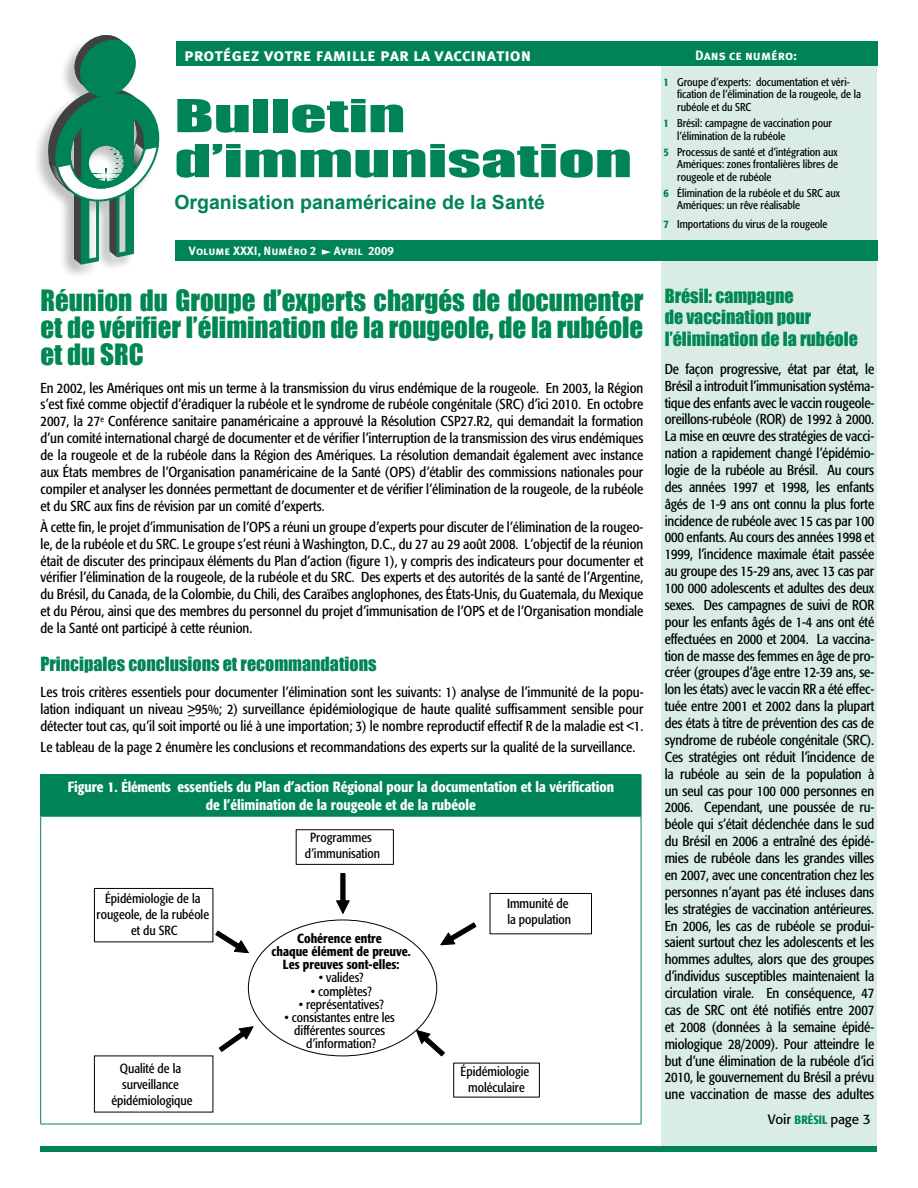
<style>
.page{position:relative;width:918px;height:1188px;background:#fff}
.page>*{position:absolute;margin:0;border:0;box-sizing:border-box;transform-origin:0 0}
.t1{font:42px/45px "Impact";color:#008457;scale:1.7 1}
.t2{font:27px/27px "Impact";color:#008752;text-align:justify}
.t3{font:700 19.5px "Arial";color:#008457}
.t4{font:18px/21.6px "Impact";color:#008752}
.t5{font:18px "Impact";color:#008457}
.t6{font:18px "Meta Plus Bold Caps";color:#fff}
.t7{font:500 condensed 14.7px/17.5px "Formata";color:#fff;text-align:center}
.t8{font:condensed 14.25px/16.8px "Formata";color:#000;text-align:justify}
.t9{font:13.5px "Formata";letter-spacing:-.01em;color:#000}
.t10{font:13.5px "Meta Plus Bold Caps";color:#fff}
.t11{font:condensed 13.2px/15.8px "Formata";color:#000;text-align:center}
.t12{font:500 condensed 13.2px/13.2px "Formata";color:#000;text-align:center}
.t13{font:12px "Meta Plus Bold Caps";color:#fff}
.t14{font:condensed 11.25px/12.3px "Formata";color:#000}
.s1{font-size:14.25px}
.s2{font-weight:500;color:#008457}
.s3{font-weight:500;font-stretch:condensed;font-size:12px;color:#008752}
</style>
<div class="page">
<div style="left:662px;top:58px;width:216px;height:183px;background:#d9ede6"></div>
<div style="left:662px;top:260px;width:216px;height:890px;background:#d9ede6"></div>
<div style="left:40px;top:1146px;width:838px;height:6px;background:#008457"></div>
<div style="left:176px;top:41px;width:702px;height:25px;background:#008457"></div>
<div style="left:175px;top:240px;width:703px;height:20px;background:#008457"></div>
<svg style="left:322px;top:249px;width:9px;height:6px"></svg>
<div style="left:32px;top:34px;width:127px;height:246px;background:#000;opacity:.25"></div>
<svg style="left:48px;top:35px;width:111px;height:230px"></svg>
<div style="left:41px;top:775px;width:600px;height:41px;background:#008457"></div>
<hr style="left:40px;top:774px;width:601px;height:1px;background:#008457">
<hr style="left:40px;top:775px;width:1px;height:41px;background:#008457">
<hr style="left:641px;top:775px;width:1px;height:41px;background:#008457">
<hr style="left:40px;top:816px;width:601px;height:1px;background:#008457">
<hr style="left:40px;top:816px;width:1px;height:308px;background:#008457">
<hr style="left:641px;top:816px;width:1px;height:308px;background:#008457">
<hr style="left:40px;top:1124px;width:601px;height:1px;background:#008457">
<svg style="left:336px;top:873px;width:13px;height:41px"></svg>
<svg style="left:216px;top:931px;width:33px;height:22px"></svg>
<svg style="left:219px;top:1027px;width:34px;height:25px"></svg>
<svg style="left:416px;top:1030px;width:29px;height:26px"></svg>
<svg style="left:441px;top:923px;width:35px;height:22px"></svg>
<div style="left:490px;top:893px;width:102px;height:41px;border:1px solid #000"></div>
<div style="left:94px;top:888px;width:119px;height:54px;border:1px solid #000"></div>
<div style="left:296px;top:829px;width:98px;height:36px;border:1px solid #000"></div>
<p class="t6" style="left:184px;top:44px;width:349px">protégez votre famille par la vaccination</p>
<h1 class="t1" style="left:174px;top:92px;width:271px">Bulletin d’immunisation</h1>
<h3 class="t3" style="left:174px;top:189px;width:372px">Organisation panaméricaine de la Santé</h3>
<p class="t13" style="left:189px;top:244px;width:129px">Volume XXXI, Numéro 2</p>
<p class="t13" style="left:334px;top:244px;width:62px">Avril 2009</p>
<h2 class="t2" style="left:40px;top:286px;width:604px">Réunion du Groupe d’experts chargés de documenter et de vérifier l’élimination de la rougeole, de la rubéole et du SRC</h2>
<p class="t8" style="left:40px;top:379px;width:605px">En 2002, les Amériques ont mis un terme à la transmission du virus endémique de la rougeole. En 2003, la Région s’est fixé comme objectif d’éradiquer la rubéole et le syndrome de rubéole congénitale (SRC) d’ici 2010. En octobre 2007, la 27<sup>e</sup> Conférence sanitaire panaméricaine a approuvé la Résolution CSP27.R2, qui demandait la formation d’un comité international chargé de documenter et de vérifier l’interruption de la transmission des virus endémiques de la rougeole et de la rubéole dans la Région des Amériques. La résolution demandait également avec instance aux États membres de l’Organisation panaméricaine de la Santé (OPS) d’établir des commissions nationales pour compiler et analyser les données permettant de documenter et de vérifier l’élimination de la rougeole, de la rubéole et du SRC aux fins de révision par un comité d’experts.</p>
<p class="t8" style="left:40px;top:519px;width:605px">À cette fin, le projet d’immunisation de l’OPS a réuni un groupe d’experts pour discuter de l’élimination de la rougeo&shy;le, de la rubéole et du SRC. Le groupe s’est réuni à Washington, D.C., du 27 au 29 août 2008. L’objectif de la réunion était de discuter des principaux éléments du Plan d’action (figure 1), y compris des indicateurs pour documenter et vérifier l’élimination de la rougeole, de la rubéole et du SRC. Des experts et des autorités de la santé de l’Argentine, du Brésil, du Canada, de la Colombie, du Chili, des Caraïbes anglophones, des États-Unis, du Guatemala, du Mexique et du Pérou, ainsi que des membres du personnel du projet d’immunisation de l’OPS et de l’Organisation mondiale de la Santé ont participé à cette réunion.</p>
<p class="t5" style="left:40px;top:650px;width:338px">Principales conclusions et recommandations</p>
<p class="t8" style="left:40px;top:684px;width:605px">Les trois critères essentiels pour documenter l’élimination sont les suivants: 1) analyse de l’immunité de la popu&shy;lation indiquant un niveau &gt;95%; 2) surveillance épidémiologique de haute qualité suffisamment sensible pour détecter tout cas, qu’il soit importé ou lié à une importation; 3) le nombre reproductif effectif R de la maladie est &lt;1.</p>
<p class="t8" style="left:40px;top:739px;width:596px">Le tableau de la page 2 énumère les conclusions et recommandations des experts sur la qualité de la surveillance.</p>
<p class="t7" style="left:68px;top:778px;width:548px">Figure 1. <span class="s1">Éléments</span> essentiels du Plan d’action Régional pour la documentation et la vérification de l’élimination de la rougeole et de la rubéole</p>
<p class="t11" style="left:305px;top:830px;width:77px">Programmes d’immunisation</p>
<p class="t11" style="left:97px;top:891px;width:114px">Épidémiologie de la rougeole, de la rubéole et du SRC</p>
<p class="t11" style="left:507px;top:896px;width:66px;text-align:left">Immunité de la population</p>
<p class="t12" style="left:272px;top:932px;width:141px">Cohérence entre<br>chaque élément de preuve.<br>Les preuves sont-elles:</p>
<p class="t11" style="left:319px;top:970px;width:46px">• valides?</p>
<p class="t11" style="left:311px;top:983px;width:63px">• complètes?</p>
<p class="t11" style="left:299px;top:996px;width:87px">• représentatives?</p>
<p class="t11" style="left:285px;top:1011px;width:112px;line-height:13.2px">• consistantes entre les différentes sources d’information?</p>
<p class="t11" style="left:111px;top:1061px;width:83px">Qualité de la surveillance épidémiologique</p>
<p class="t11" style="left:461px;top:1064px;width:70px">Épidémiologie moléculaire</p>
<p class="t10" style="left:695px;top:48px;width:104px">Dans ce numéro:</p>
<p class="t14" style="left:677px;top:76px;width:185px;text-indent:-14px"><span class="s2">1</span> Groupe d’experts: documentation et véri&shy;fication de l’élimination de la rougeole, de la rubéole et du SRC</p>
<p class="t14" style="left:677px;top:117px;width:156px;line-height:12.8px;text-indent:-14px"><span class="s2">1</span> Brésil: campagne de vaccination pour l’élimination de la rubéole</p>
<p class="t14" style="left:677px;top:146px;width:162px;text-align:justify;text-indent:-14px"><span class="s2">5</span> Processus de santé et d’intégration aux Amériques: zones frontalières libres de rougeole et de rubéole</p>
<p class="t14" style="left:677px;top:186px;width:165px;line-height:12.8px;text-indent:-14px"><span class="s2">6</span> Élimination de la rubéole et du SRC aux<br>Amériques: un rêve réalisable</p>
<p class="t14" style="left:664px;top:217px;width:165px"><span class="s2">7</span> Importations du virus de la rougeole</p>
<p class="t4" style="left:665px;top:285px;width:195px">Brésil: campagne<br>de vaccination pour l’élimination de la rubéole</p>
<p class="t8" style="left:665px;top:360px;width:211px">De façon progressive, état par état, le Brésil a introduit l’immunisation systéma&shy;tique des enfants avec le vaccin rougeole&shy;oreillons-rubéole (ROR) de 1992 à 2000.<br>La mise en œuvre des stratégies de vacci&shy;nation a rapidement changé l’épidémio&shy;logie de la rubéole au Brésil. Au cours des années 1997 et 1998, les enfants âgés de 1-9 ans ont connu la plus forte incidence de rubéole avec 15 cas par 100<br>000 enfants. Au cours des années 1998 et 1999, l’incidence maximale était passée au groupe des 15-29 ans, avec 13 cas par 100 000 adolescents et adultes des deux sexes. Des campagnes de suivi de ROR pour les enfants âgés de 1-4 ans ont été effectuées en 2000 et 2004. La vaccina&shy;tion de masse des femmes en âge de pro&shy;créer (groupes d’âge entre 12-39 ans, se&shy;lon les états) avec le vaccin RR a été effec&shy;tuée entre 2001 et 2002 dans la plupart des états à titre de prévention des cas de syndrome de rubéole congénitale (SRC).<br>Ces stratégies ont réduit l’incidence de la rubéole au sein de la population à un seul cas pour 100 000 personnes en 2006. Cependant, une poussée de ru&shy;béole qui s’était déclenchée dans le sud du Brésil en 2006 a entraîné des épidé&shy;mies de rubéole dans les grandes villes en 2007, avec une concentration chez les personnes n’ayant pas été incluses dans les stratégies de vaccination antérieures.<br>En 2006, les cas de rubéole se produi&shy;saient surtout chez les adolescents et les hommes adultes, alors que des groupes d’individus susceptibles maintenaient la circulation virale. En conséquence, 47 cas de SRC ont été notifiés entre 2007 et 2008 (données à la semaine épidé&shy;miologique 28/2009). Pour atteindre le but d’une élimination de la rubéole d’ici 2010, le gouvernement du Brésil a prévu une vaccination de masse des adultes</p>
<p class="t9" style="left:768px;top:1112px;width:105px">Voir <span class="s3">BRÉSIL</span> page 3</p>
</div>
